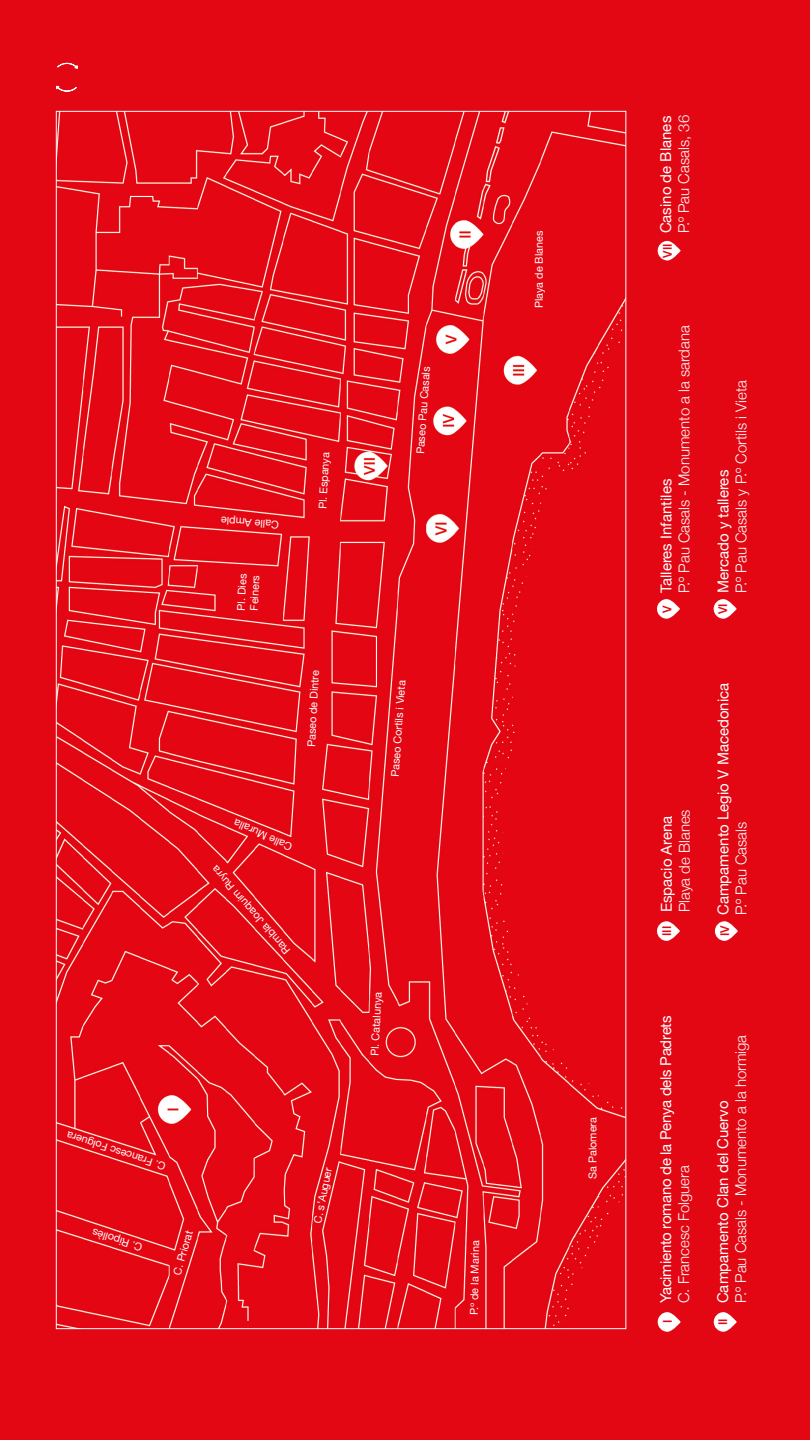
<style>
.page{position:relative;width:810px;height:1440px;background:#fff}
.page>*{position:absolute;margin:0;border:0;box-sizing:border-box;transform-origin:0 0}
.t1{font:300 15px "Helvetica Neue";color:#fff}
.t2{font:15px "Helvetica Neue";color:#fff}
.t3{font:15px "Helvetica Neue";letter-spacing:-.02em;color:#fff}
.t4{font:500 12.15px "Helvetica Neue";color:#e30613}
.t5{font:10.8px/13px "Helvetica Neue";color:#fff}
</style>
<div class="page">
<div style="left:1px;top:1px;width:808px;height:1438px;background:#e30613"></div>
<img style="left:58px;top:113px;width:566px;height:1214px">
<svg style="left:714px;top:1312px;width:23px;height:20px"></svg>
<svg style="left:658px;top:1312px;width:23px;height:20px"></svg>
<svg style="left:657px;top:921px;width:23px;height:20px"></svg>
<svg style="left:715px;top:921px;width:23px;height:20px"></svg>
<svg style="left:658px;top:241px;width:23px;height:20px"></svg>
<svg style="left:657px;top:599px;width:23px;height:20px"></svg>
<svg style="left:714px;top:599px;width:23px;height:20px"></svg>
<svg style="left:57px;top:63px;width:21px;height:6px"></svg>
<svg style="left:56px;top:86px;width:21px;height:6px"></svg>
<p class="t5" style="left:278px;top:530px;width:60px;rotate:-176deg">Calle Ample</p>
<p class="t5" style="left:235px;top:610px;width:38px;rotate:-87deg">Pl. Dies<br>Feiners</p>
<p class="t5" style="left:317px;top:509px;width:58px;rotate:-87deg">Pl. Espanya</p>
<p class="t5" style="left:305px;top:747px;width:79px;rotate:-87deg">Paseo de Dintre</p>
<p class="t5" style="left:289px;top:853px;width:64px;rotate:-156deg">Calle Muralla</p>
<p class="t5" style="left:283px;top:957px;width:114px;rotate:-131deg">Rambla Joaquim Ruyra</p>
<p class="t5" style="left:164px;top:1173px;width:105px;rotate:-162deg">C. Francesc Folguera</p>
<p class="t5" style="left:140px;top:1254px;width:54px;rotate:-162deg">C. Ripollès</p>
<p class="t5" style="left:171px;top:1273px;width:47px;rotate:-74deg">C. Priorat</p>
<p class="t5" style="left:312px;top:1222px;width:58px;rotate:-79deg">C. s’Auguer</p>
<p class="t5" style="left:414px;top:454px;width:89px;rotate:-86deg">Paseo Pau Casals</p>
<p class="t5" style="left:389px;top:776px;width:98px;rotate:-86deg">Paseo Cortils i Vieta</p>
<p class="t5" style="left:369px;top:1055px;width:65px;rotate:-87deg">Pl. Catalunya</p>
<p class="t5" style="left:468px;top:1315px;width:76px;rotate:-89deg">P.º de la Marina</p>
<p class="t5" style="left:533px;top:308px;width:79px;rotate:-90deg">Playa de Blanes</p>
<p class="t5" style="left:587px;top:1179px;width:63px;rotate:-90deg">Sa Palomera</p>
<h1 class="t2" style="left:655px;top:233px;width:119px;rotate:-90deg">Casino de Blanes</h1>
<h1 class="t1" style="left:672px;top:233px;width:120px;rotate:-90deg">P.º Pau Casals, 36</h1>
<p class="t4" style="left:658px;top:258px;width:16px;rotate:-90deg">VII</p>
<h1 class="t1" style="left:672px;top:593px;width:269px;rotate:-90deg">P.º Pau Casals - Monumento a la sardana</h1>
<h1 class="t2" style="left:655px;top:593px;width:116px;rotate:-90deg">Talleres Infantiles</h1>
<p class="t4" style="left:658px;top:613px;width:9px;rotate:-90deg">V</p>
<h1 class="t1" style="left:729px;top:593px;width:214px;rotate:-90deg">P.º Pau Casals y P.º Cortils i Vieta</h1>
<h1 class="t2" style="left:712px;top:593px;width:125px;rotate:-90deg">Mercado y talleres</h1>
<p class="t4" style="left:713px;top:614px;width:12px;rotate:-90deg">VI</p>
<h1 class="t2" style="left:656px;top:912px;width:98px;rotate:-90deg">Espacio Arena</h1>
<h1 class="t1" style="left:673px;top:912px;width:105px;rotate:-90deg">Playa de Blanes</h1>
<p class="t4" style="left:657px;top:936px;width:12px;rotate:-90deg">III</p>
<h1 class="t2" style="left:712px;top:915px;width:234px;rotate:-90deg">Campamento Legio V Macedonica</h1>
<h1 class="t1" style="left:729px;top:915px;width:95px;rotate:-90deg">P.º Pau Casals</h1>
<p class="t4" style="left:715px;top:936px;width:12px;rotate:-90deg">IV</p>
<h1 class="t3" style="left:655px;top:1303px;width:289px;rotate:-90deg">Yacimiento romano de la Penya dels Padrets</h1>
<h1 class="t1" style="left:672px;top:1303px;width:140px;rotate:-90deg">C. Francesc Folguera</h1>
<p class="t4" style="left:658px;top:1323px;width:5px;rotate:-90deg">I</p>
<h1 class="t1" style="left:729px;top:1303px;width:270px;rotate:-90deg">P.º Pau Casals - Monumento a la hormiga</h1>
<h1 class="t2" style="left:712px;top:1303px;width:204px;rotate:-90deg">Campamento Clan del Cuervo</h1>
<p class="t4" style="left:713px;top:1325px;width:8px;rotate:-90deg">II</p>
</div>
